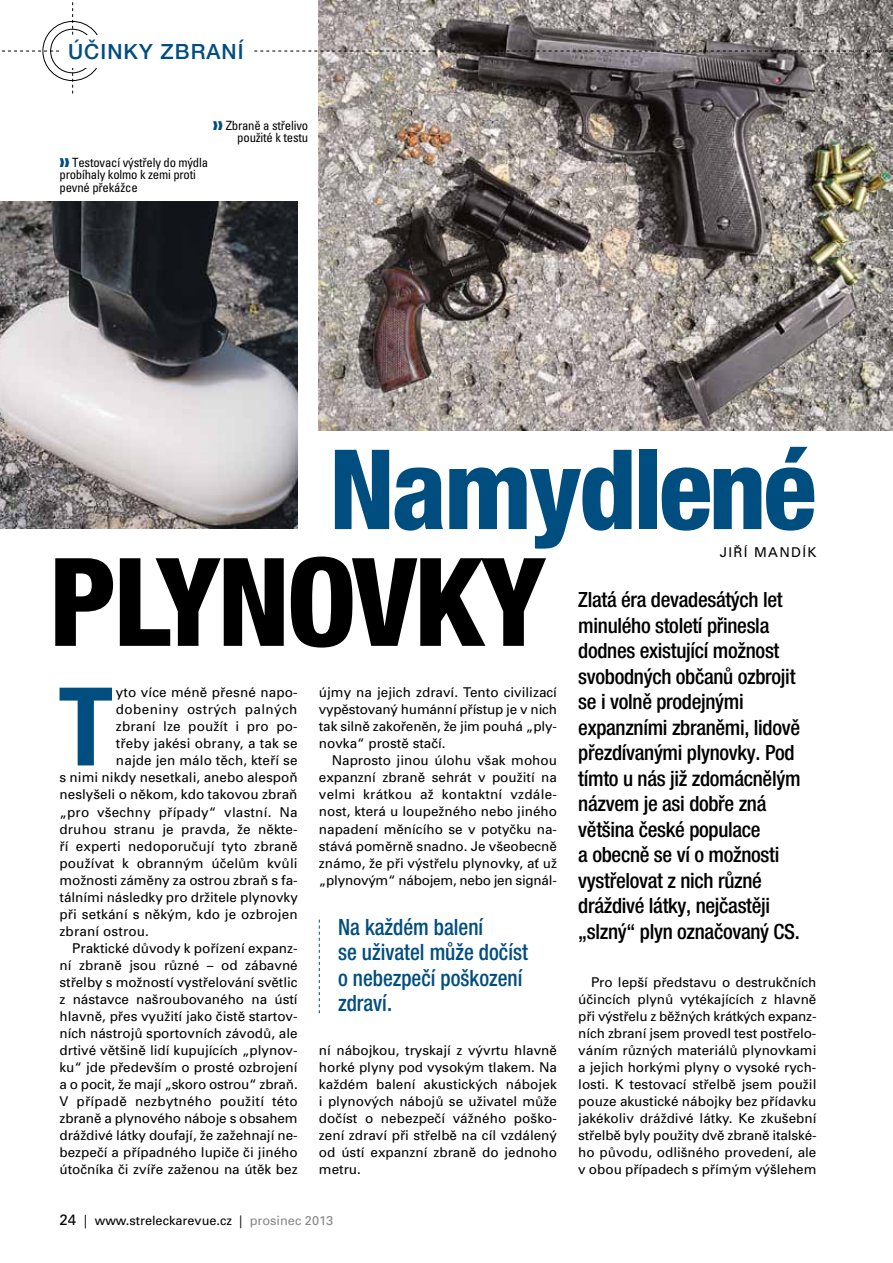
<style>
.page{position:relative;width:893px;height:1263px;background:#fff}
.page>*{position:absolute;margin:0;border:0;box-sizing:border-box;transform-origin:0 0}
.t1{font:800 condensed 122.7px "Helvetica Neue LT Pro";letter-spacing:-.03em;color:#000}
.t2{font:800 condensed 111px "Helvetica Neue LT Pro";letter-spacing:-.03em;color:#004e7f}
.t3{font:700 condensed 107.7px "Univers CE";color:#004e7f}
.t4{font:500 condensed 22.5px/25.5px "Helvetica Neue LT Pro";color:#004e7f;scale:.94 1}
.t5{font:500 condensed 21px/25.5px "Helvetica Neue LT Pro";letter-spacing:-.015em;color:#000}
.t6{font:500 21px "Helvetica Neue LT Pro";letter-spacing:.05em;color:#004e7f}
.t7{font:13.5px/17px "Univers CE";color:#000;text-align:justify}
.t8{font:13.5px "Univers CE";letter-spacing:.02em;color:#000}
.t9{font:13.5px "Univers CE";letter-spacing:.03em;color:#000}
.t10{font:condensed 12.75px/12.8px "Univers CE";letter-spacing:-.015em;color:#000;text-align:right}
.t11{font:12.75px "Univers CE";color:#000}
.s1{font-size:15px}
.s2{font-size:13.5px}
.s3{color:#878786}
</style>
<div class="page">
<img style="left:319px;top:94px;width:574px;height:337px">
<svg style="left:2px;top:0;width:891px;height:94px"></svg>
<div style="left:60px;top:35px;width:192px;height:32px;background:#fff"></div>
<img style="left:0;top:202px;width:298px;height:326px">
<svg style="left:319px;top:919px;width:1px;height:94px"></svg>
<h3 class="t6" style="left:68px;top:39px;width:177px">ÚČINKY ZBRANÍ</h3>
<p class="t10" style="left:60px;top:156px;width:150px;text-align:left;text-indent:13px">Testovací výstřely do mýdla probíhaly kolmo k zemi proti pevné překážce</p>
<p class="t10" style="left:226px;top:119px;width:84px">Zbraně a střelivo použité k testu</p>
<h2 class="t2" style="left:329px;top:421px;width:489px">Namydlené</h2>
<p class="t7" style="left:720px;top:544px;width:96px">Jiří Man dík</p>
<h1 class="t1" style="left:49px;top:526px;width:499px">plynovky</h1>
<p class="t5" style="left:578px;top:587px;width:224px">Zlatá éra devadesátých let minulého století přinesla dodnes existující možnost svobodných občanů ozbrojit se i volně prodejnými expanzními zbraněmi, lidově přezdívanými plynovky. Pod tímto u nás již zdomácnělým názvem je asi dobře zná většina české populace<br>a obecně se ví o možnosti vystřelovat z nich různé dráždivé látky, nejčastěji „slzný“ plyn označovaný CS.</p>
<p class="t7" style="left:319px;top:684px;width:240px">újmy na jejich zdraví. Tento civilizací vypěstovaný humánní přístup je v nich tak silně zakořeněn, že jim pouhá „ply&shy;novka“ prostě stačí.</p>
<p class="t7" style="left:319px;top:752px;width:240px;text-indent:13px">Naprosto jinou úlohu však mohou expanzní zbraně sehrát v použití na velmi krátkou až kontaktní vzdále&shy;nost, která u loupežného nebo jiného napadení měnícího se v potyčku na&shy;stává poměrně snadno. Je všeobecně známo, že při výstřelu plynovky, ať už „plynovým“ nábojem, nebo jen signál-</p>
<h3 class="t3" style="left:59px;top:666px;width:55px">T</h3>
<p class="t7" style="left:116px;top:684px;width:183px">yto více méně přesné napo-</p>
<p class="t9" style="left:116px;top:702px;width:183px">dobeniny ostrých palných</p>
<p class="t7" style="left:116px;top:718px;width:183px">zbraní lze použít i pro po-</p>
<p class="t7" style="left:116px;top:735px;width:183px">třeby jakési obrany, a tak se</p>
<p class="t7" style="left:116px;top:752px;width:183px">najde jen málo těch, kteří se</p>
<p class="t7" style="left:60px;top:769px;width:240px">s nimi nikdy nesetkali, anebo alespoň</p>
<p class="t7" style="left:60px;top:786px;width:239px">neslyšeli o někom, kdo takovou zbraň</p>
<p class="t7" style="left:60px;top:803px;width:239px">„pro všechny případy“ vlastní. Na</p>
<p class="t7" style="left:60px;top:820px;width:240px">druhou stranu je pravda, že někte-</p>
<p class="t7" style="left:60px;top:837px;width:240px">ří experti nedoporučují tyto zbraně</p>
<p class="t7" style="left:60px;top:854px;width:240px">používat k obranným účelům kvůli</p>
<p class="t7" style="left:60px;top:871px;width:240px">možnosti záměny za ostrou zbraň s fa-</p>
<p class="t7" style="left:60px;top:888px;width:240px">tálními následky pro držitele plynovky</p>
<p class="t7" style="left:60px;top:905px;width:240px">při setkání s někým, kdo je ozbrojen</p>
<p class="t7" style="left:60px;top:922px;width:91px">zbraní ostrou.</p>
<p class="t7" style="left:72px;top:939px;width:227px">Praktické důvody k pořízení expanz-</p>
<p class="t7" style="left:60px;top:957px;width:240px">ní zbraně jsou různé – od zábavné</p>
<p class="t7" style="left:60px;top:974px;width:240px">střelby s možností vystřelování světlic</p>
<p class="t7" style="left:60px;top:991px;width:240px">z nástavce našroubovaného na ústí</p>
<p class="t7" style="left:60px;top:1008px;width:240px">hlavně, přes využití jako čistě startov-</p>
<p class="t7" style="left:60px;top:1025px;width:240px">ních nástrojů sportovních závodů, ale</p>
<p class="t7" style="left:60px;top:1042px;width:240px">drtivé většině lidí kupujících „plynov-</p>
<p class="t7" style="left:60px;top:1059px;width:240px">ku“ jde především o prosté ozbrojení</p>
<p class="t7" style="left:60px;top:1076px;width:240px">a o pocit, že mají „skoro ostrou“ zbraň.</p>
<p class="t8" style="left:60px;top:1093px;width:240px">V případě nezbytného použití této</p>
<p class="t7" style="left:60px;top:1110px;width:240px">zbraně a plynového náboje s obsahem</p>
<p class="t7" style="left:60px;top:1127px;width:240px">dráždivé látky doufají, že zažehnají ne-</p>
<p class="t7" style="left:60px;top:1144px;width:240px">bezpečí a případného lupiče či jiného</p>
<p class="t7" style="left:60px;top:1161px;width:240px">útočníka či zvíře zaženou na útěk bez</p>
<h3 class="t4" style="left:338px;top:913px;width:203px">Na každém balení<br>se uživatel může dočíst o nebezpečí poškození zdraví.</h3>
<p class="t7" style="left:578px;top:973px;width:240px;text-indent:13px">Pro lepší představu o destrukčních účincích plynů vytékajících z hlavně při výstřelu z běžných krátkých expanz&shy;ních zbraní jsem provedl test postřelo&shy;váním různých materiálů plynovkami a jejich horkými plyny o vysoké rych&shy;losti. K testovací střelbě jsem použil pouze akustické nábojky bez přídavku jakékoliv dráždivé látky. Ke zkušební střelbě byly použity dvě zbraně italské&shy;ho původu, odlišného provedení, ale v obou případech s přímým výšlehem</p>
<p class="t7" style="left:319px;top:1042px;width:240px">ní nábojkou, tryskají z vývrtu hlavně horké plyny pod vysokým tlakem. Na každém balení akustických nábojek i plynových nábojů se uživatel může dočíst o nebezpečí vážného poško&shy;zení zdraví při střelbě na cíl vzdálený od ústí expanzní zbraně do jednoho metru.</p>
<p class="t11" style="left:60px;top:1213px;width:275px"><span class="s1">24</span> <span class="s2">|</span> www.streleckarevue.cz | <span class="s3">prosinec 2013</span></p>
</div>
